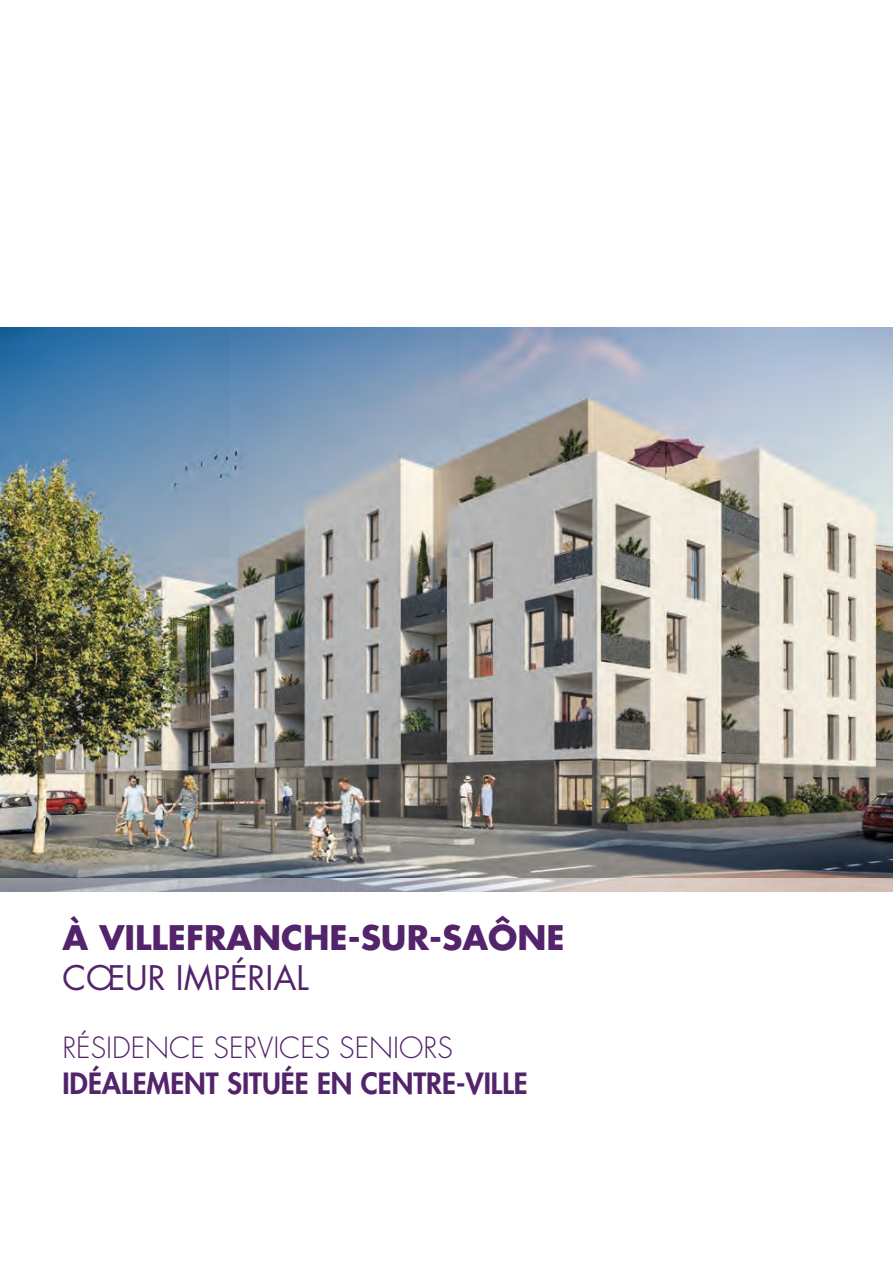
<style>
.page{position:relative;width:893px;height:1263px;background:#fff}
.page>*{position:absolute;margin:0;border:0;box-sizing:border-box;transform-origin:0 0}
.t1{font:700 33px "Futura Std";color:#53236b}
.t2{font:33px "Futura Std";color:#53236b}
.t3{font:800 28.5px "Futura Std";color:#53236b}
.t4{font:300 28.5px "Futura Std";color:#53236b}
</style>
<div class="page">
<img style="left:0;top:327px;width:893px;height:564px">
<p class="t1" style="left:62px;top:916px;width:504px">À VILLEFRANCHE-SUR-SAÔNE</p>
<p class="t2" style="left:62px;top:956px;width:248px">CŒUR IMPÉRIAL</p>
<p class="t4" style="left:62px;top:1031px;width:392px">RÉSIDENCE SERVICES SENIORS</p>
<p class="t3" style="left:62px;top:1066px;width:467px">IDÉALEMENT SITUÉE EN CENTRE-VILLE</p>
</div>
